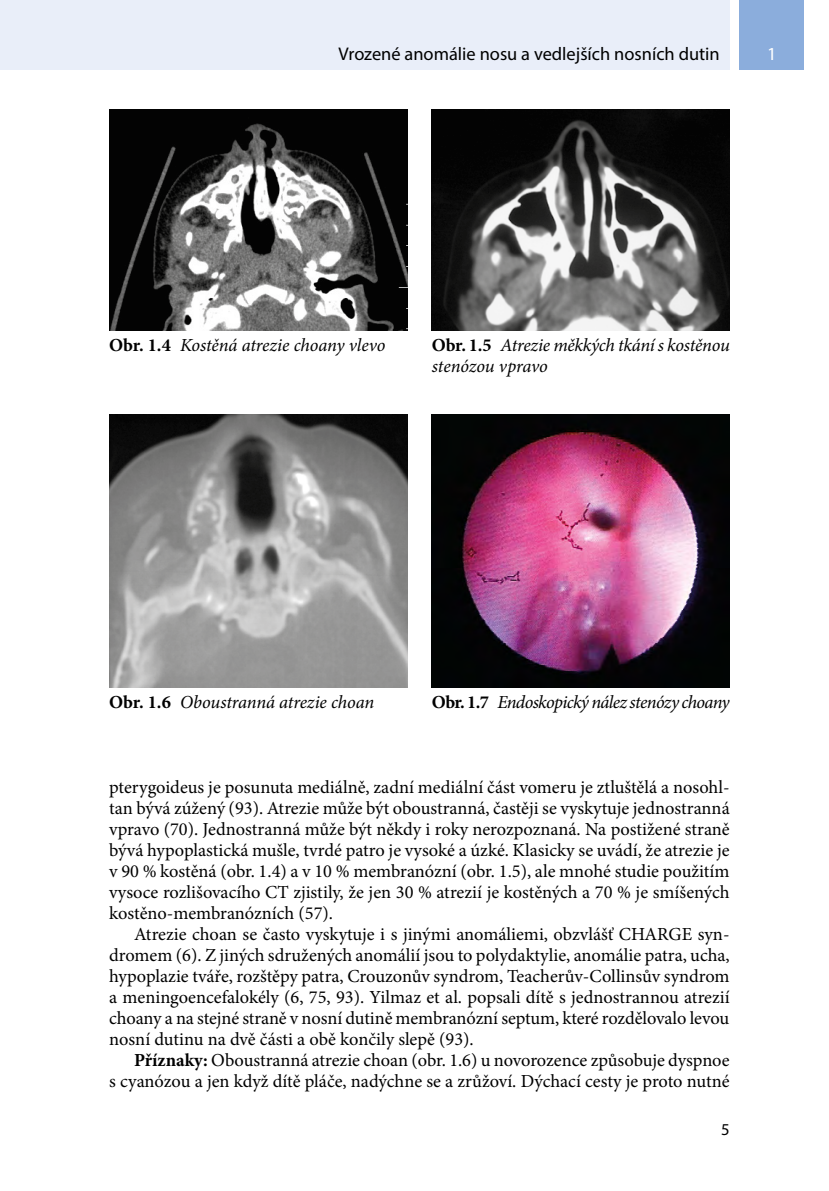
<style>
.page{position:relative;width:829px;height:1191px;background:#fff}
.page>*{position:absolute;margin:0;border:0;box-sizing:border-box;transform-origin:0 0}
.t1{font:18.38px/21px "Minion Pro";letter-spacing:-.005em;color:#000;text-align:justify}
.t2{font:italic 18.38px/21px "Minion Pro";letter-spacing:-.015em;color:#000}
.t3{font:18.38px "Myriad Pro";color:#000}
.t4{font:italic 18.38px "Minion Pro";letter-spacing:-.035em;color:#000}
.t5{font:18.38px "Myriad Pro";color:#fff}
.t6{font:16.62px "Myriad Pro";color:#000}
.s1{font-weight:700;font-style:normal}
.s2{font-weight:700}
</style>
<div class="page">
<div style="left:739px;top:0;width:65px;height:69px;background:#8baddc"></div>
<div style="left:0;top:0;width:729px;height:69px;background:#e9eef9"></div>
<img style="left:109px;top:109px;width:298px;height:221px">
<img style="left:109px;top:414px;width:298px;height:273px">
<img style="left:432px;top:414px;width:297px;height:273px">
<img style="left:432px;top:109px;width:297px;height:221px">
<p class="t3" style="left:338px;top:42px;width:382px">Vrozené anomálie nosu a vedlejších nosních dutin</p>
<p class="t5" style="left:767px;top:42px;width:11px">1</p>
<p class="t2" style="left:109px;top:335px;width:278px"><span class="s1">Obr. 1.4</span> Kostěná atrezie choany vlevo</p>
<p class="t2" style="left:432px;top:335px;width:299px"><span class="s1">Obr. 1.5</span> Atrezie měkkých tkání s kostěnou stenózou vpravo</p>
<p class="t2" style="left:109px;top:692px;width:266px"><span class="s1">Obr. 1.6</span> Oboustranná atrezie choan</p>
<p class="t4" style="left:432px;top:690px;width:299px"><span class="s1">Obr. 1.7</span> Endoskopický nález stenózy choany</p>
<p class="t1" style="left:109px;top:776px;width:622px">pterygoideus je posunuta mediálně, zadní mediální část vomeru je ztluštělá a nosohl&shy;tan bývá zúžený (93). Atrezie může být oboustranná, častěji se vyskytuje jednostranná vpravo (70). Jednostranná může být někdy i roky nerozpoznaná. Na postižené straně bývá hypoplastická mušle, tvrdé patro je vysoké a úzké. Klasicky se uvádí, že atrezie je v 90 % kostěná (obr. 1.4) a v 10 % membranózní (obr. 1.5), ale mnohé studie použitím vysoce rozlišovacího CT zjistily, že jen 30 % atrezií je kostěných a 70 % je smíšených kostěno-membranózních (57).</p>
<p class="t1" style="left:109px;top:923px;width:622px;text-indent:25px">Atrezie choan se často vyskytuje i s jinými anomáliemi, obzvlášť CHARGE syn&shy;dromem (6). Z jiných sdružených anomálií jsou to polydaktylie, anomálie patra, ucha, hypoplazie tváře, rozštěpy patra, Crouzonův syndrom, Teacherův-Collinsův syndrom a meningoencefalokély (6, 75, 93). Yilmaz et al. popsali dítě s jednostrannou atrezií choany a na stejné straně v nosní dutině membranózní septum, které rozdělovalo levou nosní dutinu na dvě části a obě končily slepě (93).</p>
<p class="t1" style="left:109px;top:1049px;width:622px;text-align:right"><span class="s2">Příznaky:</span> Oboustranná atrezie choan (obr. 1.6) u novorozence způsobuje dyspnoe<br>s cyanózou a jen když dítě pláče, nadýchne se a zrůžoví. Dýchací cesty je proto nutné</p>
<p class="t6" style="left:721px;top:1119px;width:10px">5</p>
</div>
